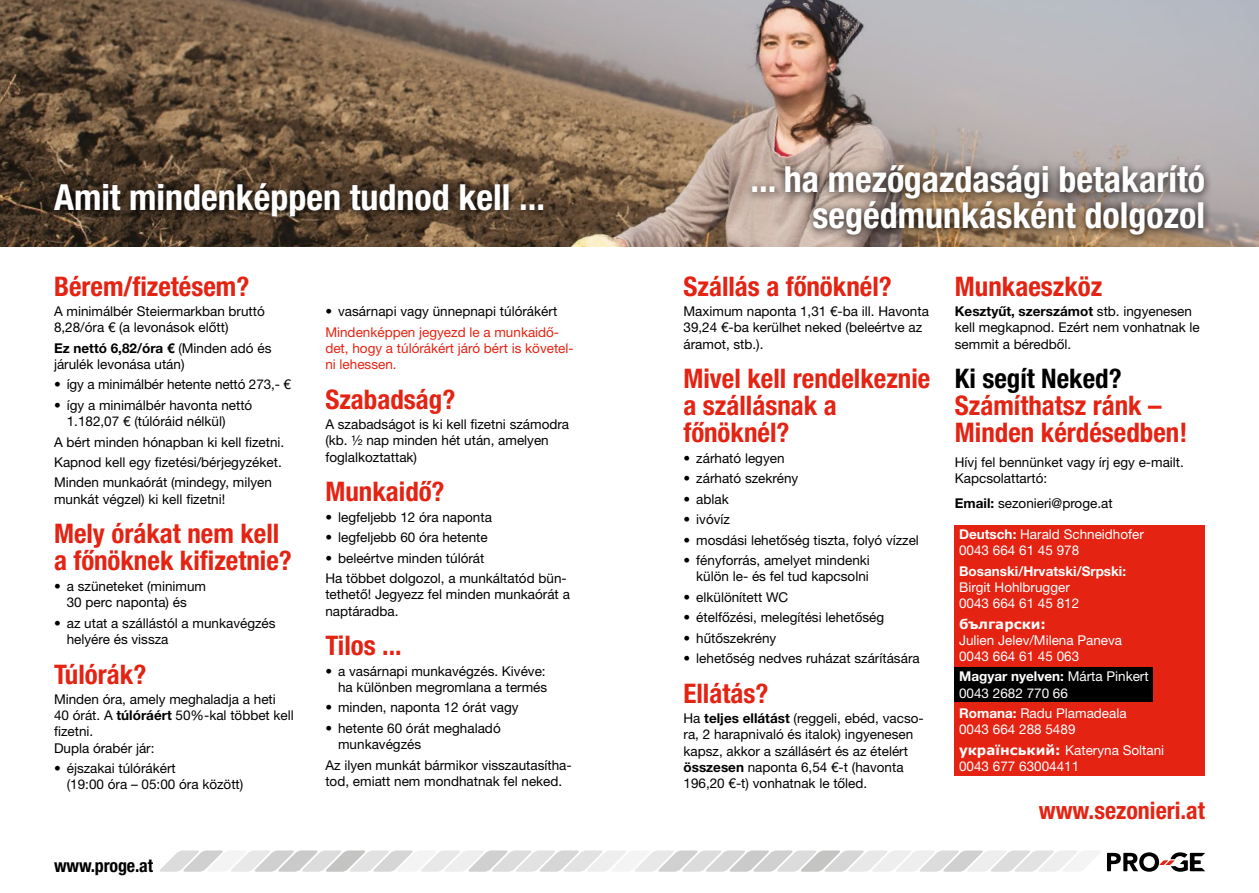
<style>
.page{position:relative;width:1259px;height:893px;background:#fff}
.page>*{position:absolute;margin:0;border:0;box-sizing:border-box;transform-origin:0 0}
.t1{font:700 condensed 36px/36px "Helvetica Neue LT Std";color:#fff;text-align:right}
.t2{font:700 condensed 27px/27px "Helvetica Neue LT Std";color:#e42313}
.t3{font:700 condensed 27px "Helvetica Neue LT Std";color:#000}
.t4{font:700 condensed 24px "Helvetica Neue LT Std";color:#e42313}
.t5{font:700 condensed 18px "Helvetica Neue LT Std";letter-spacing:-.01em;color:#000}
.t6{font:13.5px/16.2px "Helvetica Neue LT Std";color:#000}
.t7{font:13.5px/16.2px "Helvetica Neue LT Std";color:#fff}
.t8{font:13.5px/16.2px "Helvetica Neue LT Std";color:#e42313}
.t9{font:700 13.5px "Helvetica Neue LT Std";color:#fff}
.t10{font:700 13.5px "Verdana";color:#fff}
.s1{font-weight:700}
.s2{font-family:"Verdana";font-weight:700}
</style>
<div class="page">
<svg style="left:1107px;top:852px;width:98px;height:20px"></svg>
<svg style="left:160px;top:850px;width:941px;height:22px"></svg>
<img style="left:0;top:0;width:1259px;height:247px">
<div style="left:743px;top:158px;width:470px;height:87px;background:#000;opacity:.85"></div>
<div style="left:46px;top:176px;width:506px;height:51px;background:#000;opacity:.85"></div>
<div style="left:955px;top:525px;width:250px;height:250px;background:#e42313"></div>
<div style="left:955px;top:667px;width:198px;height:35px;background:#000"></div>
<h1 class="t1" style="left:54px;top:178px;width:492px">Amit mindenképpen tudnod kell ...</h1>
<h2 class="t2" style="left:54px;top:272px;width:197px">Bérem/fizetésem?</h2>
<p class="t6" style="left:54px;top:303px;width:212px">A minimálbér Steiermarkban bruttó<br>8,28/óra € (a levonások elo´´tt)</p>
<p class="t6" style="left:54px;top:340px;width:219px"><span class="s1">Ez nettó 6,82/óra €</span> (Minden adó és járulék levonása után)</p>
<p class="t6" style="left:54px;top:376px;width:238px">• így a minimálbér hetente nettó 273,- €</p>
<p class="t6" style="left:67px;top:397px;width:187px;text-indent:-13px">• így a minimálbér havonta nettó<br>1.182,07 € (túlóráid nélkül)</p>
<p class="t6" style="left:54px;top:431px;width:232px;line-height:20.4px">A bért minden hónapban ki kell fizetni.<br>Kapnod kell egy fizetési/bérjegyzéket.<br>Minden munkaórát (mindegy, milyen</p>
<p class="t6" style="left:54px;top:491px;width:173px">munkát végzel) ki kell fizetni!</p>
<h2 class="t2" style="left:54px;top:520px;width:239px">Mely órákat nem kell a fo´´nöknek kifizetnie?</h2>
<p class="t6" style="left:54px;top:578px;width:154px;text-align:center">• a szüneteket (minimum<br>30 perc naponta) és</p>
<p class="t6" style="left:67px;top:614px;width:210px;text-indent:-13px">• az utat a szállástól a munkavégzés helyére és vissza</p>
<h2 class="t2" style="left:54px;top:660px;width:94px">Túlórák?</h2>
<p class="t6" style="left:54px;top:691px;width:241px">Minden óra, amely meghaladja a heti<br>40 órát. A <span class="s1">túlóráért</span> 50%-kal többet kell fizetni.<br>Dupla órabér jár:</p>
<p class="t6" style="left:67px;top:760px;width:178px;text-indent:-13px">• éjszakai túlórákért<br>(19:00 óra – 05:00 óra között)</p>
<h3 class="t5" style="left:54px;top:854px;width:100px">www.proge.at</h3>
<p class="t6" style="left:325px;top:303px;width:233px">• vasárnapi vagy ünnepnapi túlórákért</p>
<p class="t8" style="left:325px;top:323px;width:250px">Mindenképpen jegyezd le a munkaido´´- det, hogy a túlórákért járó bért is követel&shy;ni lehessen.</p>
<h2 class="t2" style="left:325px;top:385px;width:131px">Szabadság?</h2>
<p class="t6" style="left:325px;top:416px;width:245px">A szabadságot is ki kell fizetni számodra (kb. ½ nap minden hét után, amelyen foglalkoztattak)</p>
<h2 class="t2" style="left:325px;top:478px;width:120px">Munkaido´´?</h2>
<p class="t6" style="left:325px;top:509px;width:168px">• legfeljebb 12 óra naponta</p>
<p class="t6" style="left:325px;top:529px;width:164px">• legfeljebb 60 óra hetente</p>
<p class="t6" style="left:325px;top:547px;width:243px;line-height:20.4px">• beleértve minden túlórát<br>Ha többet dolgozol, a munkáltatód bün-</p>
<p class="t6" style="left:325px;top:586px;width:246px">tetheto´´! Jegyezz fel minden munkaórát a naptáradba.</p>
<h2 class="t2" style="left:325px;top:632px;width:78px">Tilos ...</h2>
<p class="t6" style="left:325px;top:663px;width:223px;text-align:right">• a vasárnapi munkavégzés. Kivéve: ha különben megromlana a termés</p>
<p class="t6" style="left:325px;top:699px;width:195px">• minden, naponta 12 órát vagy</p>
<p class="t6" style="left:338px;top:720px;width:164px;text-indent:-13px">• hetente 60 órát meghaladó munkavégzés</p>
<p class="t6" style="left:325px;top:756px;width:248px">Az ilyen munkát bármikor visszautasítha&shy;tod, emiatt nem mondhatnak fel neked.</p>
<h1 class="t1" style="left:750px;top:160px;width:456px">... ha mezo´´gazdasági betakarító segédmunkásként dolgozol</h1>
<h2 class="t2" style="left:683px;top:272px;width:210px">Szállás a fo´´nöknél?</h2>
<p class="t6" style="left:683px;top:303px;width:247px">Maximum naponta 1,31 €-ba ill. Havonta<br>39,24 €-ba kerülhet neked (beleértve az áramot, stb.).</p>
<h2 class="t2" style="left:683px;top:365px;width:248px">Mivel kell rendelkeznie a szállásnak a fo´´nöknél?</h2>
<p class="t6" style="left:683px;top:450px;width:102px">• zárható legyen</p>
<p class="t6" style="left:683px;top:470px;width:116px">• zárható szekrény</p>
<p class="t6" style="left:683px;top:491px;width:47px">• ablak</p>
<p class="t6" style="left:683px;top:511px;width:48px">• ivóvíz</p>
<p class="t6" style="left:683px;top:531px;width:237px">• mosdási leheto´´ség tiszta, folyó vízzel</p>
<p class="t6" style="left:683px;top:552px;width:188px;text-align:right">• fényforrás, amelyet mindenki külön le- és fel tud kapcsolni</p>
<p class="t6" style="left:683px;top:589px;width:106px">• elkülönített WC</p>
<p class="t6" style="left:683px;top:609px;width:202px">• ételfo´´zési, melegítési leheto´´ség</p>
<p class="t6" style="left:683px;top:629px;width:94px">• hu´´to´´szekrény</p>
<p class="t6" style="left:683px;top:650px;width:238px">• leheto´´ség nedves ruházat szárítására</p>
<h2 class="t2" style="left:683px;top:679px;width:86px">Ellátás?</h2>
<p class="t6" style="left:683px;top:710px;width:242px">Ha <span class="s1">teljes ellátást</span> (reggeli, ebéd, vacso&shy;ra, 2 harapnivaló és italok) ingyenesen kapsz, akkor a szállásért és az ételért <span class="s1">összesen</span> naponta 6,54 €-t (havonta 196,20 €-t) vonhatnak le to´´led.</p>
<h2 class="t2" style="left:955px;top:272px;width:149px">Munkaeszköz</h2>
<p class="t6" style="left:955px;top:303px;width:246px"><span class="s1">Kesztyu´´t, szerszámot</span> stb. ingyenesen kell megkapnod. Ezért nem vonhatnak le semmit a béredbo´´l.</p>
<h2 class="t3" style="left:955px;top:362px;width:168px">Ki segít Neked?</h2>
<h2 class="t2" style="left:955px;top:392px;width:234px">Számíthatsz ránk –<br>Minden kérdésedben!</h2>
<p class="t6" style="left:955px;top:454px;width:231px">Hívj fel bennünket vagy írj egy e-mailt.<br>Kapcsolattartó:</p>
<p class="t6" style="left:955px;top:495px;width:159px"><span class="s1">Email:</span> sezonieri@proge.at</p>
<p class="t7" style="left:959px;top:526px;width:186px"><span class="s1">Deutsch:</span> Harald Schneidhofer<br>0043 664 61 45 978</p>
<p class="t9" style="left:959px;top:562px;width:169px">Bosanski/Hrvatski/Srpski:</p>
<p class="t7" style="left:959px;top:579px;width:122px">Birgit Hohlbrugger<br>0043 664 61 45 812</p>
<p class="t10" style="left:959px;top:614px;width:88px">български:</p>
<p class="t7" style="left:959px;top:632px;width:165px">Julien Jelev/Milena Paneva<br>0043 664 61 45 063</p>
<p class="t7" style="left:959px;top:668px;width:191px"><span class="s1">Magyar nyelven:</span> Márta Pinkert<br>0043 2682 770 66</p>
<p class="t7" style="left:959px;top:705px;width:169px"><span class="s1">Romana:</span> Radu Plamadeala<br>0043 664 288 5489</p>
<p class="t7" style="left:959px;top:742px;width:207px"><span class="s2">український:</span> Kateryna Soltani<br>0043 677 63004411</p>
<h3 class="t4" style="left:1038px;top:796px;width:168px">www.sezonieri.at</h3>
</div>
